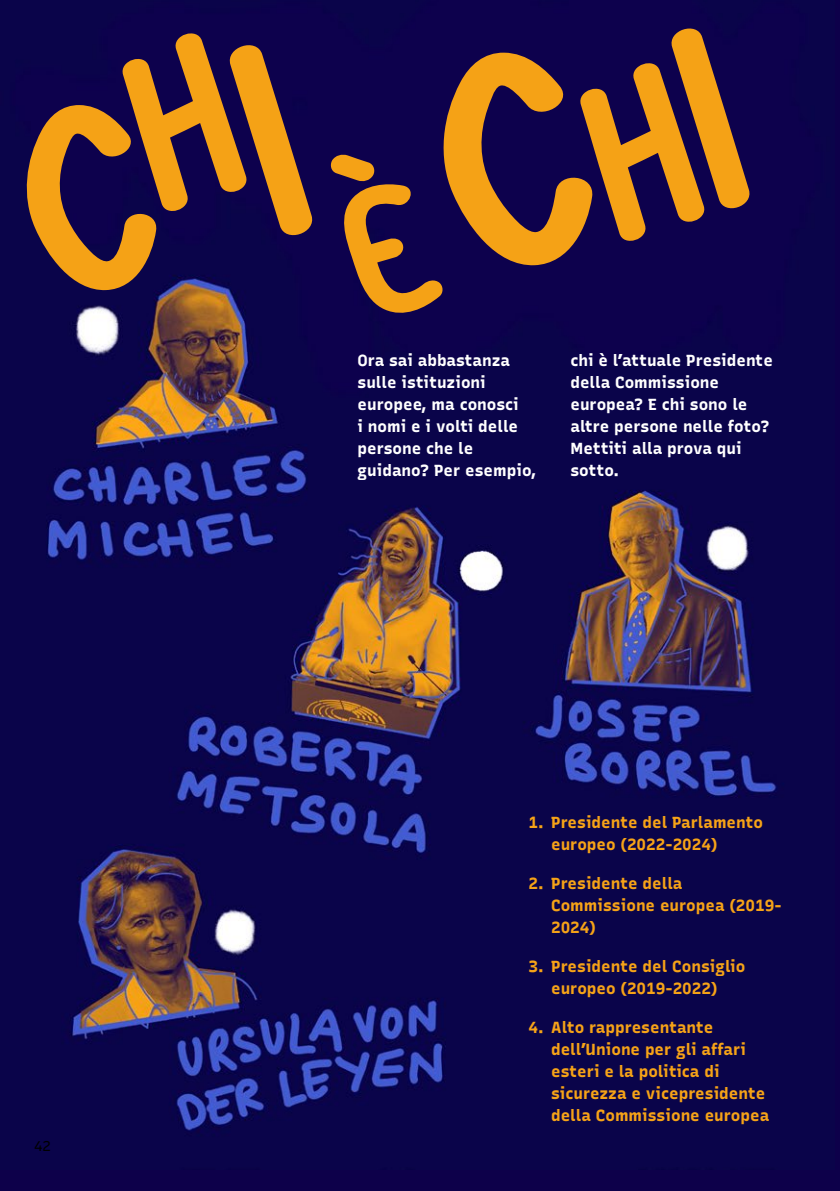
<style>
.page{position:relative;width:840px;height:1191px;background:#fff}
.page>*{position:absolute;margin:0;border:0;box-sizing:border-box;transform-origin:0 0}
.special_text_-_final_choice____D{font:200px "Ice Cream";color:#f5a216}
.t1{font:300 16px/22px "Recursive Sans Linear";color:#f6a317}
.special_text_-_final_choice____D-2{font:300 16px/22px "Recursive Sans Linear";color:#fff}
.t2{font:300 14px "Recursive Sans Linear";color:#000}
.s1{font-size:340px}
.s2{font-size:240px}
.s3{font-size:280px}
</style>
<div class="page">
<div style="left:0;top:0;width:839px;height:1191px;background:#0d004a"></div>
<img style="left:46px;top:313px;width:731px;height:818px">
<img style="left:79px;top:275px;width:167px;height:38px">
<p class="t2" style="left:34px;top:1135px;width:18px">42</p>
<p class="special_text_-_final_choice____D" style="left:317px;top:162px;width:415px;rotate:-18deg">È <span class="s1">C</span><span class="s2">H</span><span class="s3">I</span></p>
<p class="special_text_-_final_choice____D-2" style="left:357px;top:348px;width:180px">Ora sai abbastanza sulle istituzioni europee, ma conosci<br>i nomi e i volti delle persone che le guidano? Per esempio,</p>
<p class="special_text_-_final_choice____D-2" style="left:570px;top:348px;width:204px">chi è l’attuale Presidente della Commissione europea? E chi sono le altre persone nelle foto?<br>Mettiti alla prova qui sotto.</p>
<p class="t1" style="left:550px;top:810px;width:213px;text-indent:-23px">1. Presidente del Parlamento europeo (2022-2024)</p>
<p class="t1" style="left:550px;top:871px;width:232px;text-indent:-23px">2. Presidente della<br>Commissione europea (2019-<br>2024)</p>
<p class="t1" style="left:528px;top:954px;width:218px;text-align:center">3. Presidente del Consiglio europeo (2019-2022)</p>
<p class="t1" style="left:550px;top:1015px;width:220px;text-indent:-23px">4. Alto rappresentante dell’Unione per gli affari esteri e la politica di sicurezza e vicepresidente della Commissione europea</p>
</div>
